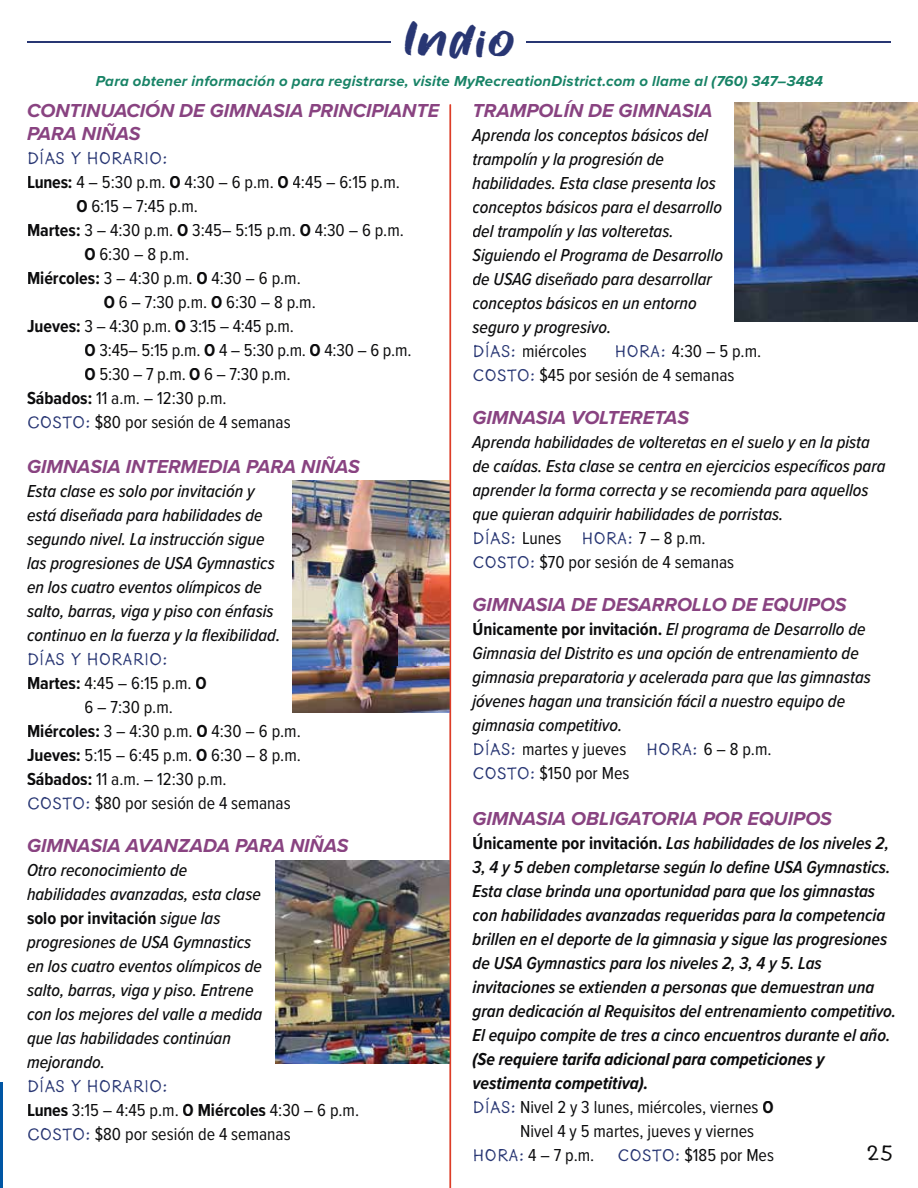
<style>
.page{position:relative;width:918px;height:1188px;background:#fff}
.page>*{position:absolute;margin:0;border:0;box-sizing:border-box;transform-origin:0 0}
.t1{font:46.5px "Fonters";letter-spacing:.075em;color:#283673}
.t2{font:22.5px "Goodlife Sans";color:#0c0c0d}
.t3{font:italic 700 19.5px/23.4px "Proxima Nova";color:#894381}
.t4{font:italic 500 18px/24px "Proxima Nova Cond";color:#0c0c0d}
.t5{font:18px/24px "Proxima Nova Cond";color:#0c0c0d}
.t6{font:italic 600 18px/24px "Proxima Nova Cond";color:#0c0c0d}
.t7{font:italic 700 18px "Proxima Nova Cond";color:#0c0c0d}
.t8{font:18px "Goodlife Sans";color:#283673}
.t9{font:italic 700 15px "Proxima Nova";letter-spacing:.015em;color:#188366}
.s1{font-weight:700}
.s2{font-family:"Goodlife Sans";color:#283673}
.s3{font-weight:700;font-style:normal}
.s4{font-family:"Goodlife Sans";font-weight:400;font-style:normal;color:#283673}
.s5{font-weight:400;font-style:normal}
</style>
<div class="page">
<hr style="left:0;top:1082px;width:2px;height:106px;background:#0056a4">
<img style="left:292px;top:481px;width:158px;height:232px">
<img style="left:734px;top:102px;width:184px;height:220px">
<img style="left:276px;top:861px;width:174px;height:203px">
<svg style="left:450px;top:105px;width:1px;height:1083px"></svg>
<hr style="left:27px;top:41px;width:364px;height:2px;background:#283673">
<hr style="left:526px;top:41px;width:365px;height:2px;background:#283673">
<h1 class="t1" style="left:405px;top:11px;width:111px">Indio</h1>
<p class="t9" style="left:96px;top:70px;width:729px">Para obtener información o para registrarse, visite MyRecreationDistrict.com o llame al (760) 347–3484</p>
<p class="t3" style="left:27px;top:98px;width:414px">CONTINUACIÓN DE GIMNASIA PRINCIPIANTE<br>PARA NIÑAS</p>
<p class="t8" style="left:27px;top:149px;width:142px">DÍAS Y HORARIO:</p>
<p class="t5" style="left:27px;top:170px;width:374px"><span class="s1">Lunes:</span> 4 – 5:30 p.m. <span class="s1">O</span> 4:30 – 6 p.m. <span class="s1">O</span> 4:45 – 6:15 p.m.</p>
<p class="t5" style="left:76px;top:194px;width:123px"><span class="s1">O</span> 6:15 – 7:45 p.m.</p>
<p class="t5" style="left:27px;top:218px;width:378px"><span class="s1">Martes:</span> 3 – 4:30 p.m. <span class="s1">O</span> 3:45– 5:15 p.m. <span class="s1">O</span> 4:30 – 6 p.m.</p>
<p class="t5" style="left:84px;top:242px;width:106px"><span class="s1">O</span> 6:30 – 8 p.m.</p>
<p class="t5" style="left:27px;top:266px;width:275px"><span class="s1">Miércoles:</span> 3 – 4:30 p.m. <span class="s1">O</span> 4:30 – 6 p.m.</p>
<p class="t5" style="left:104px;top:290px;width:214px"><span class="s1">O</span> 6 – 7:30 p.m. <span class="s1">O</span> 6:30 – 8 p.m.</p>
<p class="t5" style="left:27px;top:314px;width:268px"><span class="s1">Jueves:</span> 3 – 4:30 p.m. <span class="s1">O</span> 3:15 – 4:45 p.m.</p>
<p class="t5" style="left:85px;top:338px;width:329px"><span class="s1">O</span> 3:45– 5:15 p.m. <span class="s1">O</span> 4 – 5:30 p.m. <span class="s1">O</span> 4:30 – 6 p.m.</p>
<p class="t5" style="left:85px;top:362px;width:208px"><span class="s1">O</span> 5:30 – 7 p.m. <span class="s1">O</span> 6 – 7:30 p.m.</p>
<p class="t5" style="left:27px;top:386px;width:201px"><span class="s1">Sábados:</span> 11 a.m. – 12:30 p.m.</p>
<p class="t5" style="left:27px;top:410px;width:265px"><span class="s2">COSTO:</span> $80 por sesión de 4 semanas</p>
<p class="t3" style="left:27px;top:454px;width:334px">GIMNASIA INTERMEDIA PARA NIÑAS</p>
<p class="t4" style="left:27px;top:478px;width:255px">Esta clase es solo por invitación y está diseñada para habilidades de segundo nivel. La instrucción sigue las progresiones de USA Gymnastics en los cuatro eventos olímpicos de salto, barras, viga y piso con énfasis continuo en la fuerza y la flexibilidad.</p>
<p class="t8" style="left:27px;top:649px;width:142px">DÍAS Y HORARIO:</p>
<p class="t5" style="left:27px;top:670px;width:181px"><span class="s1">Martes:</span> 4:45 – 6:15 p.m. <span class="s1">O</span></p>
<p class="t5" style="left:84px;top:694px;width:90px">6 – 7:30 p.m.</p>
<p class="t5" style="left:27px;top:718px;width:275px"><span class="s1">Miércoles:</span> 3 – 4:30 p.m. <span class="s1">O</span> 4:30 – 6 p.m.</p>
<p class="t5" style="left:27px;top:742px;width:275px"><span class="s1">Jueves:</span> 5:15 – 6:45 p.m. <span class="s1">O</span> 6:30 – 8 p.m.</p>
<p class="t5" style="left:27px;top:766px;width:201px"><span class="s1">Sábados:</span> 11 a.m. – 12:30 p.m.</p>
<p class="t5" style="left:27px;top:790px;width:265px"><span class="s2">COSTO:</span> $80 por sesión de 4 semanas</p>
<p class="t3" style="left:27px;top:833px;width:323px">GIMNASIA AVANZADA PARA NIÑAS</p>
<p class="t4" style="left:27px;top:857px;width:237px">Otro reconocimiento de habilidades avanzadas, esta clase <span class="s3">solo por invitación</span> sigue las progresiones de USA Gymnastics en los cuatro eventos olímpicos de salto, barras, viga y piso. Entrene con los mejores del valle a medida que las habilidades continúan mejorando.</p>
<p class="t8" style="left:27px;top:1076px;width:142px">DÍAS Y HORARIO:</p>
<p class="t5" style="left:27px;top:1097px;width:334px"><span class="s1">Lunes</span> 3:15 – 4:45 p.m. <span class="s1">O Miércoles</span> 4:30 – 6 p.m.<br><span class="s2">COSTO:</span> $80 por sesión de 4 semanas</p>
<p class="t3" style="left:473px;top:98px;width:241px">TRAMPOLÍN DE GIMNASIA</p>
<p class="t4" style="left:473px;top:122px;width:252px">Aprenda los conceptos básicos del trampolín y la progresión de habilidades. Esta clase presenta los conceptos básicos para el desarrollo del trampolín y las volteretas.<br>Siguiendo el Programa de Desarrollo de USAG diseñado para desarrollar conceptos básicos en un entorno seguro y progresivo.<br><span class="s4">DÍAS:</span> <span class="s5">miércoles</span></p>
<p class="t5" style="left:473px;top:338px;width:290px;text-indent:142px"><span class="s2">HORA:</span> 4:30 – 5 p.m.<br><span class="s2">COSTO:</span> $45 por sesión de 4 semanas</p>
<p class="t3" style="left:473px;top:405px;width:218px">GIMNASIA VOLTERETAS</p>
<p class="t4" style="left:473px;top:429px;width:415px">Aprenda habilidades de volteretas en el suelo y en la pista de caídas. Esta clase se centra en ejercicios específicos para aprender la forma correcta y se recomienda para aquellos que quieran adquirir habilidades de porristas.<br><span class="s4">DÍAS:</span> <span class="s5">Lunes</span> <span class="s4">HORA:</span> <span class="s5">7 – 8 p.m.<br></span><span class="s4">COSTO:</span> <span class="s5">$70 por sesión de 4 semanas</span></p>
<p class="t3" style="left:473px;top:592px;width:376px">GIMNASIA DE DESARROLLO DE EQUIPOS</p>
<p class="t4" style="left:473px;top:616px;width:400px"><span class="s3">Únicamente por invitación.</span> El programa de Desarrollo de Gimnasia del Distrito es una opción de entrenamiento de gimnasia preparatoria y acelerada para que las gimnastas jóvenes hagan una transición fácil a nuestro equipo de gimnasia competitivo.<br><span class="s4">DÍAS:</span> <span class="s5">martes y jueves</span> <span class="s4">HORA:</span> <span class="s5">6 – 8 p.m.<br></span><span class="s4">COSTO:</span> <span class="s5">$150 por Mes</span></p>
<p class="t3" style="left:473px;top:807px;width:361px">GIMNASIA OBLIGATORIA POR EQUIPOS</p>
<p class="t6" style="left:473px;top:831px;width:425px"><span class="s3">Únicamente por invitación.</span> Las habilidades de los niveles 2, 3, 4 y 5 deben completarse según lo define USA Gymnastics.<br>Esta clase brinda una oportunidad para que los gimnastas con habilidades avanzadas requeridas para la competencia brillen en el deporte de la gimnasia y sigue las progresiones de USA Gymnastics para los niveles 2, 3, 4 y 5. Las invitaciones se extienden a personas que demuestran una gran dedicación al Requisitos del entrenamiento competitivo.<br>El equipo compite de tres a cinco encuentros durante el año.</p>
<p class="t7" style="left:473px;top:1046px;width:353px">(Se requiere tarifa adicional para competiciones y</p>
<p class="t7" style="left:473px;top:1070px;width:177px">vestimenta competitiva).</p>
<p class="t5" style="left:473px;top:1094px;width:303px"><span class="s2">DÍAS:</span> Nivel 2 y 3 lunes, miércoles, viernes <span class="s1">O</span></p>
<p class="t5" style="left:520px;top:1118px;width:235px">Nivel 4 y 5 martes, jueves y viernes</p>
<p class="t5" style="left:473px;top:1142px;width:123px"><span class="s2">HORA:</span> 4 – 7 p.m.</p>
<p class="t5" style="left:618px;top:1142px;width:158px"><span class="s2">COSTO:</span> $185 por Mes</p>
<p class="t2" style="left:867px;top:1141px;width:28px">25</p>
</div>
